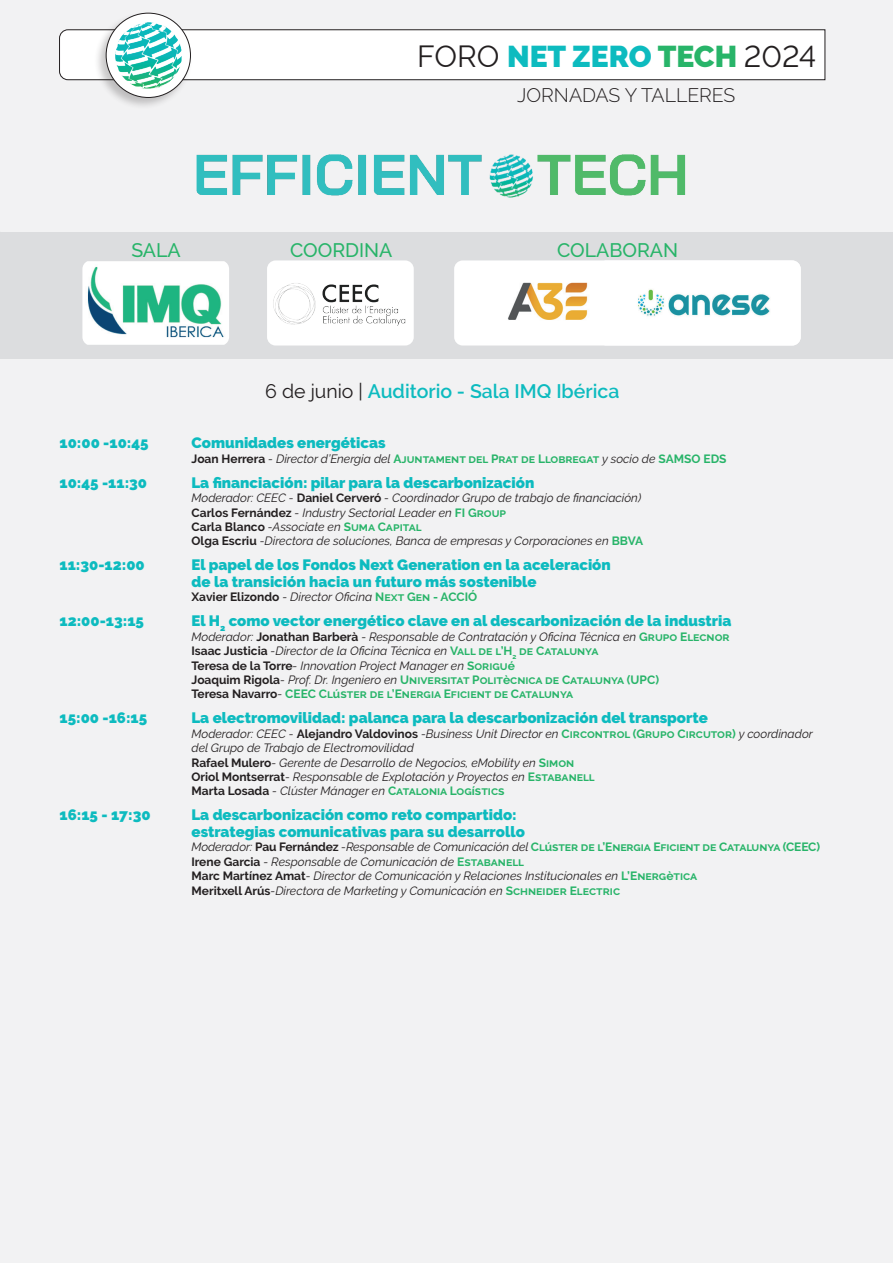
<style>
.page{position:relative;width:893px;height:1263px;background:#f2f2f3}
.page>*{position:absolute;margin:0;border:0;box-sizing:border-box;transform-origin:0 0}
.t1{font:30px "Raleway";color:#231f20}
.t2{font:600 19.5px "Raleway";color:#0dbbbf}
.t3{font:500 19.5px "Raleway";color:#28b469}
.t4{font:300 19.5px "Raleway";color:#231f20}
.t5{font:900 15px/16.5px "Raleway";color:#0dbbbf}
.t6{font:italic 12px/14.4px "Raleway";color:#231f20}
.t7{font:700 12px "Raleway";color:#28b469}
.s1{font-weight:900;color:#0dbbbf}
.s2{font-weight:900;color:#28b469}
.s3{font-weight:400;color:#231f20}
.s4{color:#231f20}
.s5{font-weight:400;font-style:italic;color:#231f20}
.s6{font-weight:700;font-style:normal}
.s7{font-weight:700;font-style:normal;color:#28b469}
</style>
<div class="page">
<div style="left:59px;top:29px;width:766px;height:51px;background:#fff"></div>
<div style="left:94px;top:11px;width:98px;height:99px;background:#231f20;opacity:.25"></div>
<div style="left:106px;top:13px;width:84px;height:84px;background:#fff;border-radius:50%"></div>
<img style="left:115px;top:22px;width:67px;height:67px">
<div style="left:0;top:232px;width:893px;height:126px;background:#dcdddf"></div>
<img style="left:196px;top:154px;width:490px;height:44px">
<img style="left:82px;top:261px;width:147px;height:84px">
<div style="left:267px;top:260px;width:147px;height:85px;background:#fff;border-radius:9px"></div>
<img style="left:273px;top:283px;width:133px;height:43px">
<div style="left:454px;top:260px;width:347px;height:85px;background:#fff;border-radius:9px"></div>
<img style="left:604px;top:260px;width:197px;height:85px">
<img style="left:508px;top:282px;width:80px;height:38px">
<h1 class="t1" style="left:417px;top:39px;width:400px">FORO <span class="s1">NET ZERO</span> <span class="s2">TECH</span> 2024</h1>
<h2 class="t4" style="left:517px;top:84px;width:220px">JORNADAS Y TALLERES</h2>
<h2 class="t3" style="left:131px;top:239px;width:51px">SALA</h2>
<h2 class="t3" style="left:290px;top:239px;width:104px">COORDINA</h2>
<h2 class="t3" style="left:557px;top:239px;width:123px">COLABORAN</h2>
<h2 class="t2" style="left:265px;top:380px;width:356px"><span class="s3">6 de junio |</span> Auditorio - Sala IMQ Ibérica</h2>
<p class="t5" style="left:60px;top:435px;width:91px">10:00 -10:45</p>
<p class="t5" style="left:192px;top:435px;width:196px">Comunidades energéticas</p>
<p class="t7" style="left:192px;top:452px;width:537px"><span class="s4">Joan Herrera</span> <span class="s5">- Director d’Energia del</span> Ajuntament del Prat de Llobregat <span class="s5">y socio de</span> SAMSO EDS</p>
<p class="t5" style="left:60px;top:474px;width:89px">10:45 -11:30</p>
<p class="t5" style="left:192px;top:474px;width:344px">La financiación: pilar para la descarbonización</p>
<p class="t6" style="left:192px;top:491px;width:453px">Moderador: CEEC - <span class="s6">Daniel Cerveró</span> - Coordinador Grupo de trabajo de financiación)<br><span class="s6">Carlos Fernández</span> - Industry Sectorial Leader en <span class="s7">FI Group<br></span><span class="s6">Carla Blanco</span> -Associate en <span class="s7">Suma Capital<br></span><span class="s6">Olga Escriu</span> -Directora de soluciones, Banca de empresas y Corporaciones en <span class="s7">BBVA</span></p>
<p class="t5" style="left:60px;top:557px;width:87px">11:30-12:00</p>
<p class="t5" style="left:192px;top:557px;width:421px">El papel de los Fondos Next Generation en la aceleración de la transición hacia un futuro más sostenible</p>
<p class="t6" style="left:192px;top:590px;width:287px"><span class="s6">Xavier Elizondo</span> - Director Oficina <span class="s7">Next Gen - ACCIÓ</span></p>
<p class="t5" style="left:60px;top:613px;width:86px">12:00-13:15</p>
<p class="t5" style="left:192px;top:613px;width:541px">El H<sub>2</sub> como vector energético clave en al descarbonización de la industria</p>
<p class="t6" style="left:192px;top:629px;width:540px">Moderador: <span class="s6">Jonathan Barberà</span> - Responsable de Contratación y Oficina Técnica en <span class="s7">Grupo Elecnor </span><span class="s6">Isaac Justicia</span> -Director de la Oficina Técnica en <span class="s7">Vall de l’H</span><sub>2</sub> <span class="s7">de Catalunya<br></span><span class="s6">Teresa de la Torre</span>- Innovation Project Manager en <span class="s7">Sorigué<br></span><span class="s6">Joaquim Rigola</span>- Prof. Dr. Ingeniero en <span class="s7">Universitat Politècnica de Catalunya (UPC)<br></span><span class="s6">Teresa Navarro</span>- <span class="s7">CEEC Clúster de l’Energia Eficient de Catalunya</span></p>
<p class="t5" style="left:60px;top:710px;width:89px">15:00 -16:15</p>
<p class="t5" style="left:192px;top:710px;width:518px">La electromovilidad: palanca para la descarbonización del transporte</p>
<p class="t6" style="left:192px;top:726px;width:623px">Moderador: CEEC - <span class="s6">Alejandro Valdovinos</span> -Business Unit Director en <span class="s7">Circontrol (Grupo Circutor)</span> y coordinador del Grupo de Trabajo de Electromovilidad<br><span class="s6">Rafael Mulero</span>- Gerente de Desarrollo de Negocios, eMobility en <span class="s7">Simon<br></span><span class="s6">Oriol Montserrat</span>- Responsable de Explotación y Proyectos en <span class="s7">Estabanell<br></span><span class="s6">Marta Losada</span> - Clúster Mánager en <span class="s7">Catalonia Logístics</span></p>
<p class="t5" style="left:60px;top:807px;width:93px">16:15 - 17:30</p>
<p class="t5" style="left:192px;top:807px;width:335px">La descarbonización como reto compartido: estrategias comunicativas para su desarrollo</p>
<p class="t6" style="left:192px;top:840px;width:630px">Moderador: <span class="s6">Pau Fernández</span> -Responsable de Comunicación del <span class="s7">Clúster de l’Energia Eficient de Catalunya (CEEC)<br></span><span class="s6">Irene Garcia</span> - Responsable de Comunicación de <span class="s7">Estabanell<br></span><span class="s6">Marc Martínez Amat</span>- Director de Comunicación y Relaciones Institucionales en <span class="s7">L’Energètica<br></span><span class="s6">Meritxell Arús</span>-Directora de Marketing y Comunicación en <span class="s7">Schneider Electric</span></p>
</div>
